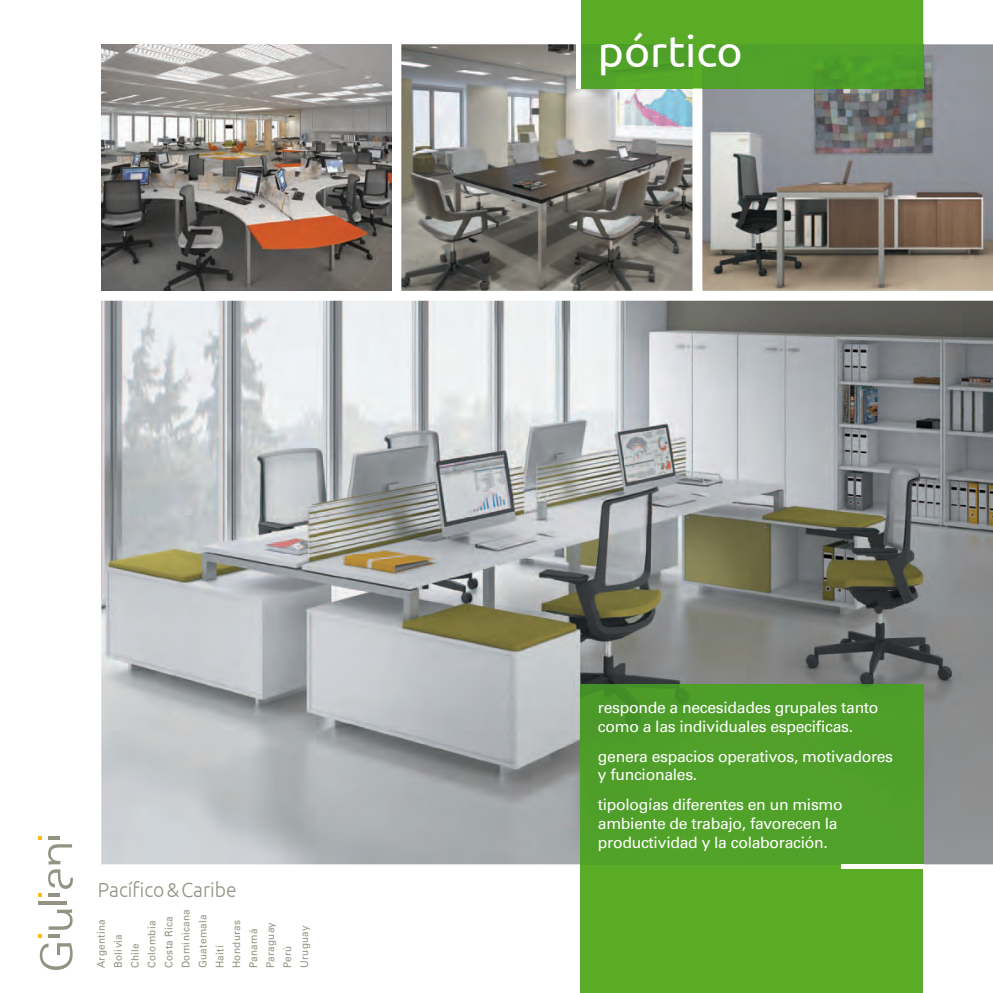
<style>
.page{position:relative;width:993px;height:993px;background:#fff}
.page>*{position:absolute;margin:0;border:0;box-sizing:border-box;transform-origin:0 0}
.t1{font:44.45px "Ubuntu";color:#fff}
.t2{font:300 20.47px "Ubuntu";color:#939283;scale:.95 1}
.t3{font:15.75px/18.9px "Univers LT Std";letter-spacing:-.02em;color:#fff}
.t4{font:10.5px/17px "Univers LT Std";letter-spacing:.03em;color:#939283;scale:.95 1}
</style>
<div class="page">
<img style="left:401px;top:44px;width:291px;height:247px">
<img style="left:101px;top:44px;width:290px;height:247px">
<img style="left:702px;top:44px;width:290px;height:247px">
<img style="left:101px;top:300px;width:891px;height:564px">
<div style="left:581px;top:0;width:341px;height:88px;background:#5aab26"></div>
<img style="left:580px;top:44px;width:112px;height:44px">
<div style="left:702px;top:44px;width:220px;height:44px;background:#50a129"></div>
<div style="left:580px;top:864px;width:342px;height:128px;background:#5aab26"></div>
<div style="left:580px;top:684px;width:342px;height:180px;background:#50a029"></div>
<svg style="left:39px;top:901px;width:28px;height:3px"></svg>
<svg style="left:39px;top:909px;width:34px;height:60px"></svg>
<svg style="left:48px;top:844px;width:25px;height:51px"></svg>
<svg style="left:49px;top:836px;width:11px;height:2px"></svg>
<hr style="left:840px;top:864px;width:83px;height:4px;background:#fff">
<hr style="left:576px;top:0;width:4px;height:88px;background:#fff">
<p class="t2" style="left:98px;top:877px;width:147px">Pacífico&amp;Caribe</p>
<p class="t4" style="left:93px;top:967px;width:63px;rotate:-90deg">Argentina<br>Bolivia<br>Chile<br>Colombia<br>Costa Rica<br>Dominicana<br>Guatemala<br>Haití<br>Honduras<br>Panamá<br>Paraguay<br>Perú<br>Uruguay</p>
<h1 class="t1" style="left:597px;top:24px;width:146px">pórtico</h1>
<p class="t3" style="left:597px;top:697px;width:282px">responde a necesidades grupales tanto como a las individuales especificas.</p>
<p class="t3" style="left:597px;top:746px;width:297px">genera espacios operativos, motivadores y funcionales.</p>
<p class="t3" style="left:597px;top:795px;width:246px">tipologías diferentes en un mismo ambiente de trabajo, favorecen la productividad y la colaboración.</p>
</div>
